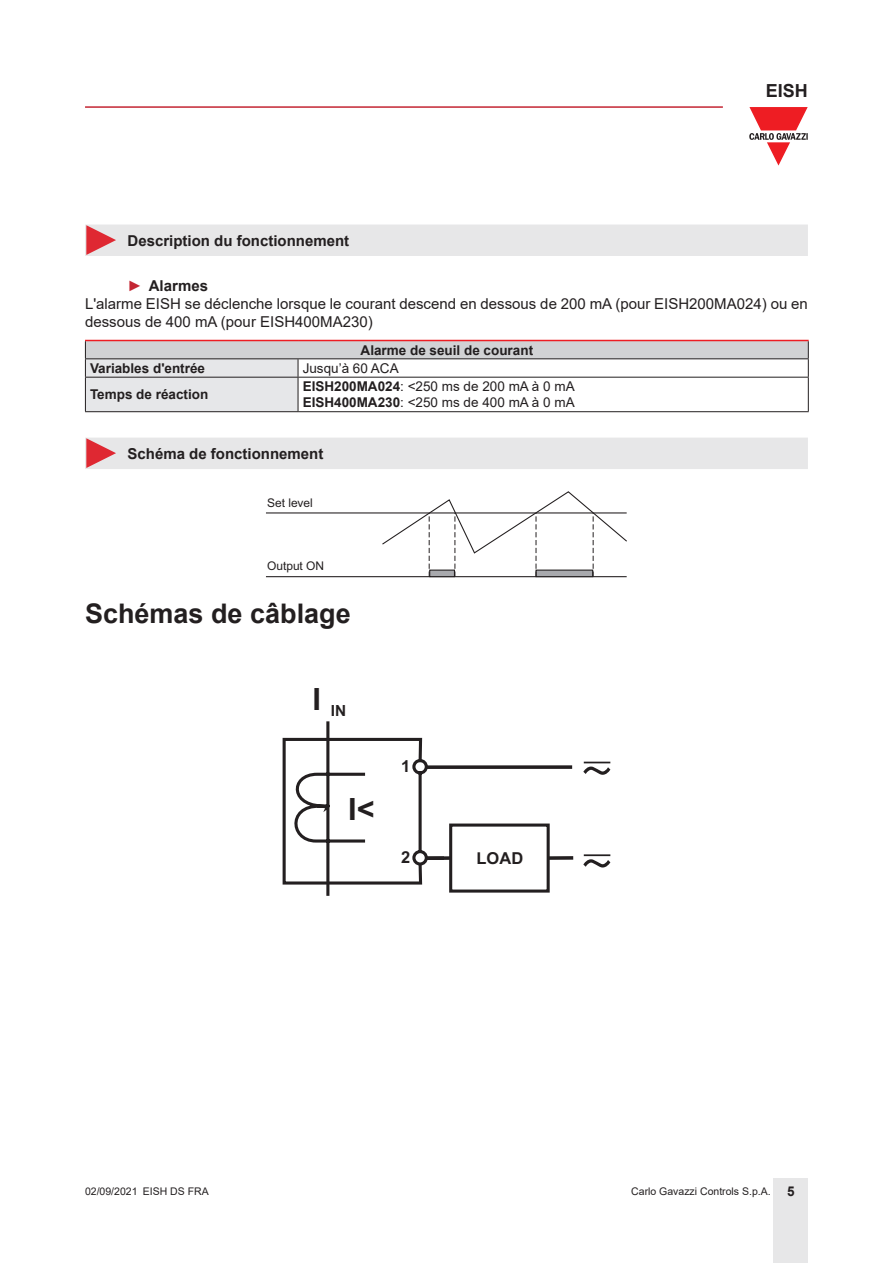
<style>
.page{position:relative;width:893px;height:1263px;background:#fff}
.page>*{position:absolute;margin:0;border:0;box-sizing:border-box;transform-origin:0 0}
.t1{font:700 30.75px "Arial";color:#231f20}
.Titolo01-A{font:700 27px "Arial";color:#231f20}
.t2{font:700 18px "Arial";color:#231f20}
.t3{font:700 16.5px "Arial";color:#231f20}
.t4{font:700 15.3px "Arial";color:#231f20}
.Testo{font:15px/18px "Arial";color:#231f20}
.Titolo03{font:700 15px "Arial";color:#231f20}
.TestoTabellaSx{font:13.5px "Arial";color:#231f20}
.TestoTabellaFndGSx{font:700 13.5px "Arial";color:#231f20}
.TitoloTabellaCen{font:700 13.5px "Arial";color:#231f20}
.t5{font:12px "Arial";color:#231f20}
.t6{font:10.5px "Arial";color:#231f20}
.s1{font-weight:400;color:#c42633}
.s2{font-weight:700}
.s3{font-weight:700;font-size:13.5px}
</style>
<div class="page">
<hr style="left:85px;top:106px;width:638px;height:2px;background:#c42633">
<div style="left:774px;top:1178px;width:34px;height:85px;background:#e7e7e8"></div>
<svg style="left:749px;top:107px;width:59px;height:59px"></svg>
<div style="left:85px;top:225px;width:723px;height:31px;background:#e7e7e8"></div>
<div style="left:85px;top:340px;width:723px;height:19px;background:#d1d2d4"></div>
<hr style="left:85px;top:340px;width:213px;height:1px;background:#ee1d23">
<hr style="left:298px;top:340px;width:511px;height:1px;background:#ee1d23">
<hr style="left:298px;top:358px;width:511px;height:1px;background:#231f20">
<svg style="left:85px;top:341px;width:214px;height:70px"></svg>
<svg style="left:808px;top:341px;width:1px;height:36px"></svg>
<hr style="left:85px;top:377px;width:213px;height:1px;background:#231f20">
<hr style="left:85px;top:378px;width:1px;height:33px;background:#231f20">
<hr style="left:298px;top:377px;width:511px;height:1px;background:#231f20">
<hr style="left:298px;top:378px;width:1px;height:33px;background:#231f20">
<hr style="left:808px;top:378px;width:1px;height:33px;background:#231f20">
<hr style="left:85px;top:411px;width:213px;height:1px;background:#231f20">
<hr style="left:298px;top:411px;width:511px;height:1px;background:#231f20">
<div style="left:85px;top:438px;width:723px;height:31px;background:#e7e7e8"></div>
<hr style="left:266px;top:576px;width:361px;height:1px;background:#231f20">
<hr style="left:266px;top:512px;width:361px;height:1px;background:#231f20">
<svg style="left:381px;top:491px;width:246px;height:86px"></svg>
<svg style="left:429px;top:765px;width:143px;height:4px"></svg>
<svg style="left:283px;top:721px;width:146px;height:175px"></svg>
<div style="left:449px;top:823px;width:101px;height:69px;border:3px solid #231f20"></div>
<svg style="left:548px;top:856px;width:25px;height:4px"></svg>
<svg style="left:425px;top:856px;width:26px;height:4px"></svg>
<svg style="left:583px;top:859px;width:27px;height:9px"></svg>
<hr style="left:584px;top:854px;width:26px;height:2px;background:#231f20">
<svg style="left:583px;top:762px;width:27px;height:13px"></svg>
<p class="t2" style="left:766px;top:78px;width:44px">EISH</p>
<p class="Titolo03" style="left:128px;top:230px;width:223px">Description du fonctionnement</p>
<p class="Titolo03" style="left:128px;top:275px;width:82px"><span class="s1">►</span> Alarmes</p>
<p class="Testo" style="left:85px;top:295px;width:724px">L'alarme EISH se déclenche lorsque le courant descend en dessous de 200 mA (pour EISH200MA024) ou en dessous de 400 mA (pour EISH400MA230)</p>
<p class="TitoloTabellaCen" style="left:361px;top:340px;width:174px">Alarme de seuil de courant</p>
<p class="TestoTabellaFndGSx" style="left:90px;top:359px;width:117px">Variables d'entrée</p>
<p class="TestoTabellaSx" style="left:303px;top:359px;width:98px">Jusqu’à 60 ACA</p>
<p class="TestoTabellaFndGSx" style="left:90px;top:385px;width:120px">Temps de réaction</p>
<p class="TestoTabellaSx" style="left:303px;top:377px;width:274px"><span class="s2">EISH200MA024</span>: &lt;250 ms de 200 mA à 0 mA</p>
<p class="TestoTabellaSx" style="left:303px;top:393px;width:274px"><span class="s2">EISH400MA230</span>: &lt;250 ms de 400 mA à 0 mA</p>
<p class="Titolo03" style="left:128px;top:443px;width:197px">Schéma de fonctionnement</p>
<p class="t5" style="left:267px;top:494px;width:47px">Set level</p>
<p class="t5" style="left:267px;top:558px;width:59px">Output ON</p>
<p class="Titolo01-A" style="left:85px;top:595px;width:267px">Schémas de câblage</p>
<p class="t4" style="left:312px;top:700px;width:35px"><sup>I</sup> IN</p>
<p class="t1" style="left:348px;top:788px;width:28px">I&lt;</p>
<p class="t3" style="left:401px;top:754px;width:11px">1</p>
<p class="t3" style="left:401px;top:846px;width:11px">2</p>
<p class="t3" style="left:477px;top:846px;width:48px">LOAD</p>
<p class="t6" style="left:85px;top:1183px;width:125px">02/09/2021 EISH DS FRA</p>
<p class="t6" style="left:631px;top:1183px;width:165px">Carlo Gavazzi Controls S.p.A. <span class="s3">5</span></p>
</div>
